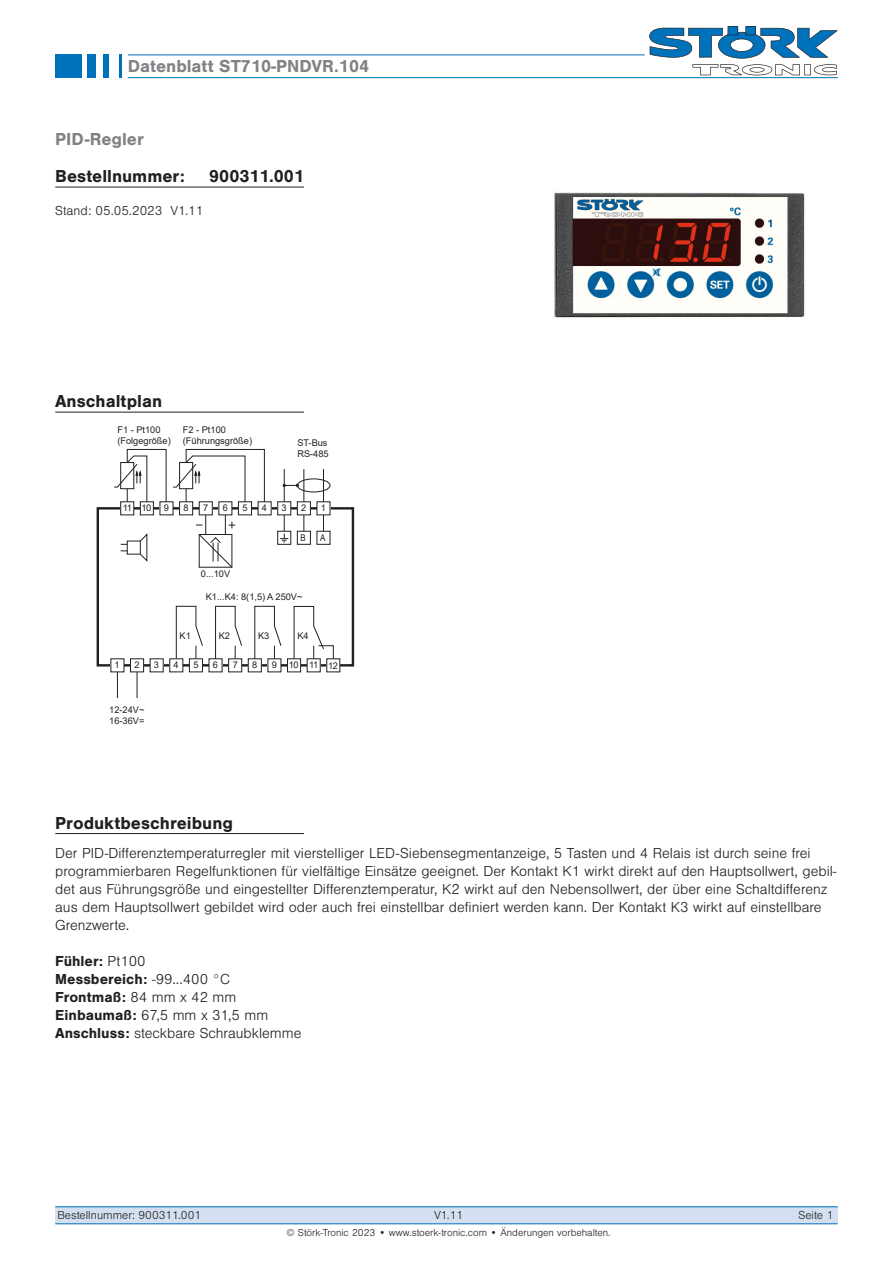
<style>
.page{position:relative;width:893px;height:1263px;background:#fff}
.page>*{position:absolute;margin:0;border:0;box-sizing:border-box;transform-origin:0 0}
.Überschrift{font:700 18px "Nimbus San";color:#231f20}
.Kopfzeile{font:700 18px "Nimbus San";color:#808285}
.Produktbeschreibung{font:300 15px/18px "Nimbus San";color:#231f20}
.Produktbeschreibung-2{font:700 15px "Nimbus San";color:#231f20}
.t1{font:300 13.5px "Nimbus San";color:#231f20}
.t2{font:300 12px "Nimbus San";color:#231f20}
.t3{font:300 10.5px "Nimbus San";color:#231f20}
.t4{font:9.3px/11.1px "Arial";color:#231f20}
.t5{font:9.3px "Arial";color:#231f20;scale:.86 1}
.t6{font:9.3px "Arial";color:#231f20;scale:.88 1}
.s1{font-weight:300}
.s2{font-weight:700}
</style>
<div class="page">
<div style="left:55px;top:1207px;width:783px;height:17px;background:#d4e0f1"></div>
<svg style="left:649px;top:26px;width:189px;height:49px"></svg>
<hr style="left:128px;top:77px;width:710px;height:1px;background:#0072bc">
<hr style="left:128px;top:55px;width:517px;height:1px;background:#0072bc">
<hr style="left:55px;top:1223px;width:783px;height:1px;background:#0072bc">
<hr style="left:55px;top:1206px;width:783px;height:1px;background:#0072bc">
<div style="left:55px;top:55px;width:27px;height:23px;background:#0072bc"></div>
<div style="left:87px;top:55px;width:8px;height:23px;background:#0072bc"></div>
<div style="left:103px;top:55px;width:6px;height:23px;background:#0072bc"></div>
<hr style="left:120px;top:55px;width:2px;height:23px;background:#0072bc">
<div style="left:277px;top:531px;width:14px;height:14px;border:1px solid #231f20"></div>
<svg style="left:280px;top:515px;width:8px;height:27px"></svg>
<div style="left:297px;top:531px;width:14px;height:14px;border:1px solid #231f20"></div>
<div style="left:317px;top:531px;width:13px;height:14px;border:1px solid #231f20"></div>
<svg style="left:303px;top:515px;width:1px;height:16px"></svg>
<svg style="left:323px;top:515px;width:1px;height:16px"></svg>
<div style="left:97px;top:507px;width:257px;height:159px;border:2px solid #231f20"></div>
<div style="left:317px;top:502px;width:13px;height:13px;background:#fff"></div>
<div style="left:297px;top:502px;width:13px;height:13px;background:#fff"></div>
<div style="left:297px;top:501px;width:14px;height:14px;border:1px solid #231f20"></div>
<div style="left:278px;top:502px;width:13px;height:13px;background:#fff"></div>
<div style="left:277px;top:501px;width:14px;height:14px;border:1px solid #231f20"></div>
<div style="left:258px;top:502px;width:13px;height:13px;background:#fff"></div>
<div style="left:238px;top:502px;width:14px;height:13px;background:#fff"></div>
<div style="left:238px;top:501px;width:14px;height:14px;border:1px solid #231f20"></div>
<div style="left:219px;top:502px;width:13px;height:13px;background:#fff"></div>
<div style="left:199px;top:502px;width:13px;height:13px;background:#fff"></div>
<div style="left:199px;top:501px;width:14px;height:14px;border:1px solid #231f20"></div>
<div style="left:180px;top:502px;width:13px;height:13px;background:#fff"></div>
<div style="left:179px;top:501px;width:14px;height:14px;border:1px solid #231f20"></div>
<div style="left:160px;top:502px;width:13px;height:13px;background:#fff"></div>
<div style="left:140px;top:502px;width:13px;height:13px;background:#fff"></div>
<div style="left:140px;top:501px;width:14px;height:14px;border:1px solid #231f20"></div>
<div style="left:121px;top:502px;width:13px;height:13px;background:#fff"></div>
<div style="left:120px;top:501px;width:14px;height:14px;border:1px solid #231f20"></div>
<div style="left:111px;top:659px;width:13px;height:13px;background:#fff"></div>
<div style="left:131px;top:659px;width:13px;height:13px;background:#fff"></div>
<div style="left:130px;top:658px;width:14px;height:14px;border:1px solid #231f20"></div>
<div style="left:150px;top:659px;width:13px;height:13px;background:#fff"></div>
<div style="left:170px;top:659px;width:13px;height:13px;background:#fff"></div>
<div style="left:169px;top:658px;width:14px;height:14px;border:1px solid #231f20"></div>
<div style="left:189px;top:659px;width:13px;height:13px;background:#fff"></div>
<div style="left:189px;top:658px;width:14px;height:14px;border:1px solid #231f20"></div>
<div style="left:209px;top:659px;width:13px;height:13px;background:#fff"></div>
<div style="left:229px;top:659px;width:13px;height:13px;background:#fff"></div>
<div style="left:228px;top:658px;width:14px;height:14px;border:1px solid #231f20"></div>
<div style="left:248px;top:659px;width:13px;height:13px;background:#fff"></div>
<div style="left:248px;top:658px;width:14px;height:14px;border:1px solid #231f20"></div>
<div style="left:268px;top:659px;width:13px;height:13px;background:#fff"></div>
<div style="left:288px;top:659px;width:13px;height:13px;background:#fff"></div>
<div style="left:287px;top:658px;width:14px;height:14px;border:1px solid #231f20"></div>
<div style="left:307px;top:659px;width:13px;height:13px;background:#fff"></div>
<div style="left:307px;top:658px;width:14px;height:14px;border:1px solid #231f20"></div>
<div style="left:327px;top:659px;width:13px;height:13px;background:#fff"></div>
<svg style="left:293px;top:606px;width:41px;height:54px"></svg>
<svg style="left:117px;top:672px;width:1px;height:26px"></svg>
<svg style="left:137px;top:672px;width:1px;height:26px"></svg>
<svg style="left:175px;top:605px;width:28px;height:55px"></svg>
<svg style="left:215px;top:605px;width:28px;height:55px"></svg>
<svg style="left:254px;top:605px;width:28px;height:55px"></svg>
<div style="left:127px;top:541px;width:14px;height:14px;border:1px solid #231f20"></div>
<svg style="left:139px;top:533px;width:9px;height:29px"></svg>
<svg style="left:121px;top:544px;width:6px;height:7px"></svg>
<div style="left:297px;top:478px;width:33px;height:14px;border:1px solid #231f20;border-radius:50%"></div>
<hr style="left:284px;top:469px;width:1px;height:33px;background:#231f20">
<hr style="left:303px;top:469px;width:1px;height:33px;background:#231f20">
<hr style="left:323px;top:469px;width:1px;height:33px;background:#231f20">
<svg style="left:283px;top:484px;width:16px;height:3px"></svg>
<svg style="left:196px;top:515px;width:39px;height:53px"></svg>
<svg style="left:114px;top:449px;width:151px;height:54px"></svg>
<hr style="left:55px;top:187px;width:249px;height:1px;background:#231f20">
<hr style="left:55px;top:833px;width:249px;height:1px;background:#231f20">
<hr style="left:55px;top:412px;width:249px;height:1px;background:#231f20">
<img style="left:554px;top:192px;width:251px;height:126px">
<p class="Kopfzeile" style="left:128px;top:56px;width:243px">Datenblatt ST710-PNDVR.104</p>
<p class="Kopfzeile" style="left:55px;top:129px;width:90px">PID-Regler</p>
<p class="Überschrift" style="left:55px;top:166px;width:131px">Bestellnummer:</p>
<p class="Überschrift" style="left:209px;top:166px;width:96px">900311.001</p>
<p class="t1" style="left:55px;top:203px;width:149px">Stand: 05.05.2023 V1.11</p>
<p class="Überschrift" style="left:55px;top:391px;width:108px">Anschaltplan</p>
<p class="t4" style="left:117px;top:424px;width:55px">F1 - Pt100 (Folgegröße)</p>
<p class="t4" style="left:183px;top:424px;width:71px">F2 - Pt100 (Führungsgröße)</p>
<p class="t4" style="left:297px;top:437px;width:33px">ST-Bus<br>RS-485</p>
<p class="t4" style="left:123px;top:503px;width:30px">11 10</p>
<p class="t4" style="left:164px;top:502px;width:7px">9</p>
<p class="t4" style="left:184px;top:502px;width:7px">8</p>
<p class="t4" style="left:203px;top:503px;width:7px">7</p>
<p class="t4" style="left:223px;top:502px;width:7px">6</p>
<p class="t4" style="left:242px;top:502px;width:7px">5</p>
<p class="t4" style="left:262px;top:503px;width:7px">4</p>
<p class="t4" style="left:282px;top:502px;width:7px">3</p>
<p class="t4" style="left:301px;top:503px;width:7px">2</p>
<p class="t4" style="left:321px;top:503px;width:7px">1</p>
<p class="t4" style="left:201px;top:568px;width:31px">0...10V</p>
<p class="t5" style="left:301px;top:531px;width:8px">B</p>
<p class="t6" style="left:320px;top:531px;width:8px">A</p>
<p class="t4" style="left:206px;top:591px;width:98px">K1...K4: 8(1,5) A 250V~</p>
<p class="t4" style="left:180px;top:630px;width:13px">K1</p>
<p class="t4" style="left:219px;top:630px;width:13px">K2</p>
<p class="t4" style="left:258px;top:630px;width:13px">K3</p>
<p class="t4" style="left:297px;top:630px;width:13px">K4</p>
<p class="t4" style="left:115px;top:660px;width:7px">1</p>
<p class="t4" style="left:134px;top:660px;width:7px">2</p>
<p class="t4" style="left:154px;top:659px;width:7px">3</p>
<p class="t4" style="left:174px;top:660px;width:7px">4</p>
<p class="t4" style="left:193px;top:659px;width:7px">5</p>
<p class="t4" style="left:213px;top:659px;width:7px">6</p>
<p class="t4" style="left:233px;top:660px;width:7px">7</p>
<p class="t4" style="left:252px;top:659px;width:7px">8</p>
<p class="t4" style="left:272px;top:659px;width:7px">9</p>
<p class="t4" style="left:289px;top:660px;width:51px">10 11 12</p>
<p class="t4" style="left:109px;top:704px;width:37px">12-24V~<br>16-36V=</p>
<p class="Überschrift" style="left:55px;top:813px;width:179px">Produktbeschreibung</p>
<p class="Produktbeschreibung" style="left:55px;top:845px;width:783px">Der PID-Differenztemperaturregler mit vierstelliger LED-Siebensegmentanzeige, 5 Tasten und 4 Relais ist durch seine frei programmierbaren Regelfunktionen für vielfältige Einsätze geeignet. Der Kontakt K1 wirkt direkt auf den Hauptsollwert, gebil&shy;det aus Führungsgröße und eingestellter Differenztemperatur, K2 wirkt auf den Nebensollwert, der über eine Schaltdifferenz aus dem Hauptsollwert gebildet wird oder auch frei einstellbar definiert werden kann. Der Kontakt K3 wirkt auf einstellbare Grenzwerte.</p>
<p class="Produktbeschreibung-2" style="left:55px;top:953px;width:92px">Fühler: <span class="s1">Pt100</span></p>
<p class="Produktbeschreibung-2" style="left:55px;top:971px;width:176px">Messbereich: <span class="s1">-99...400 °C</span></p>
<p class="Produktbeschreibung-2" style="left:55px;top:989px;width:183px">Frontmaß: <span class="s1">84 mm x 42 mm</span></p>
<p class="Produktbeschreibung" style="left:55px;top:1007px;width:215px"><span class="s2">Einbaumaß:</span> 67,5 mm x 31,5 mm</p>
<p class="Produktbeschreibung" style="left:55px;top:1025px;width:248px"><span class="s2">Anschluss:</span> steckbare Schraubklemme</p>
<p class="t2" style="left:57px;top:1209px;width:145px">Bestellnummer: 900311.001</p>
<p class="t2" style="left:434px;top:1209px;width:31px">V1.11</p>
<p class="t2" style="left:798px;top:1209px;width:37px">Seite 1</p>
<p class="t3" style="left:287px;top:1227px;width:326px">© Störk-Tronic 2023 • www.stoerk-tronic.com • Änderungen vorbehalten.</p>
</div>
